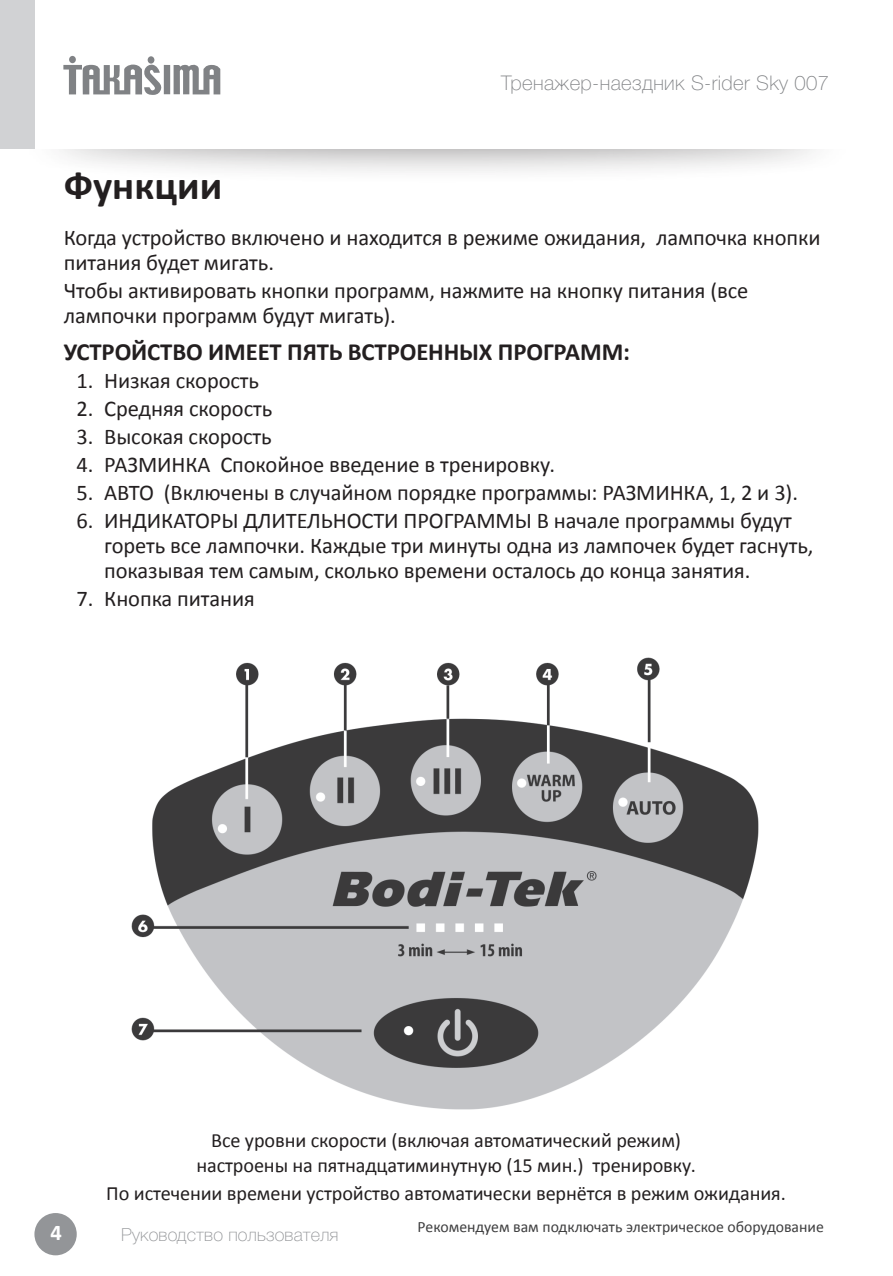
<style>
.page{position:relative;width:893px;height:1276px;background:#fff}
.page>*{position:absolute;margin:0;border:0;box-sizing:border-box;transform-origin:0 0}
.t1{font:700 40.5px "Calibri";color:#231f20}
.t2{font:700 24.75px "Calibri";letter-spacing:-.005em;color:#231f20}
.t3{font:22.5px/24.8px "Calibri";letter-spacing:-.005em;color:#231f20}
.t4{font:700 22.5px "Calibri";color:#fff}
.t5{font:20.25px/24.8px "Calibri";letter-spacing:-.005em;color:#231f20;text-align:center}
.t6{font:100 20.25px "Helvetica Neue Cyr";letter-spacing:.02em;color:#808285}
.t7{font:100 18px "Helvetica Neue Cyr";letter-spacing:.01em;color:#939598}
.t8{font:15.75px "Calibri";color:#3e3e3f}
</style>
<div class="page">
<div style="left:18px;top:66px;width:838px;height:119px;background:#231f20;opacity:.75"></div>
<div style="left:0;top:0;width:893px;height:148px;background:#fff"></div>
<div style="left:0;top:0;width:34px;height:148px;background:#d1d2d4"></div>
<div style="left:164px;top:65px;width:6px;height:29px;background:#808285"></div>
<div style="left:148px;top:56px;width:6px;height:8px;background:#808285;border-radius:50%"></div>
<div style="left:69px;top:56px;width:7px;height:7px;background:#808285;border-radius:50%"></div>
<svg style="left:174px;top:65px;width:46px;height:29px"></svg>
<svg style="left:63px;top:64px;width:99px;height:31px"></svg>
<div style="left:34px;top:1213px;width:43px;height:42px;background:#939598;border-radius:50%"></div>
<img style="left:131px;top:657px;width:628px;height:453px">
<p class="t6" style="left:501px;top:71px;width:329px">Тренажер-наездник S-rider Sky 007</p>
<p class="t1" style="left:64px;top:160px;width:160px">Функции</p>
<p class="t3" style="left:64px;top:226px;width:758px">Когда устройство включено и находится в режиме ожидания, лампочка кнопки питания будет мигать.</p>
<p class="t3" style="left:64px;top:278px;width:686px">Чтобы активировать кнопки программ, нажмите на кнопку питания (все лампочки программ будут мигать).</p>
<p class="t2" style="left:64px;top:336px;width:568px">УСТРОЙСТВО ИМЕЕТ ПЯТЬ ВСТРОЕННЫХ ПРОГРАММ:</p>
<p class="t3" style="left:77px;top:368px;width:184px">1. Низкая скорость</p>
<p class="t3" style="left:77px;top:396px;width:197px">2. Средняя скорость</p>
<p class="t3" style="left:77px;top:424px;width:197px">3. Высокая скорость</p>
<p class="t3" style="left:77px;top:452px;width:480px">4. РАЗМИНКА Спокойное введение в тренировку.</p>
<p class="t3" style="left:77px;top:480px;width:723px">5. АВТО (Включены в случайном порядке программы: РАЗМИНКА, 1, 2 и 3).</p>
<p class="t3" style="left:104px;top:508px;width:711px;text-indent:-28px">6. ИНДИКАТОРЫ ДЛИТЕЛЬНОСТИ ПРОГРАММЫ В начале программы будут гореть все лампочки. Каждые три минуты одна из лампочек будет гаснуть, показывая тем самым, сколько времени осталось до конца занятия.</p>
<p class="t3" style="left:77px;top:586px;width:180px">7. Кнопка питания</p>
<p class="t5" style="left:196px;top:1128px;width:501px">Все уровни скорости (включая автоматический режим) настроены на пятнадцатиминутную (15 мин.) тренировку.</p>
<p class="t5" style="left:106px;top:1181px;width:681px">По истечении времени устройство автоматически вернётся в режим ожидания.</p>
<p class="t4" style="left:51px;top:1218px;width:13px">4</p>
<p class="t8" style="left:418px;top:1216px;width:408px">Рекомендуем вам подключать электрическое оборудование</p>
<p class="t7" style="left:121px;top:1224px;width:219px">Руководство пользователя</p>
</div>
